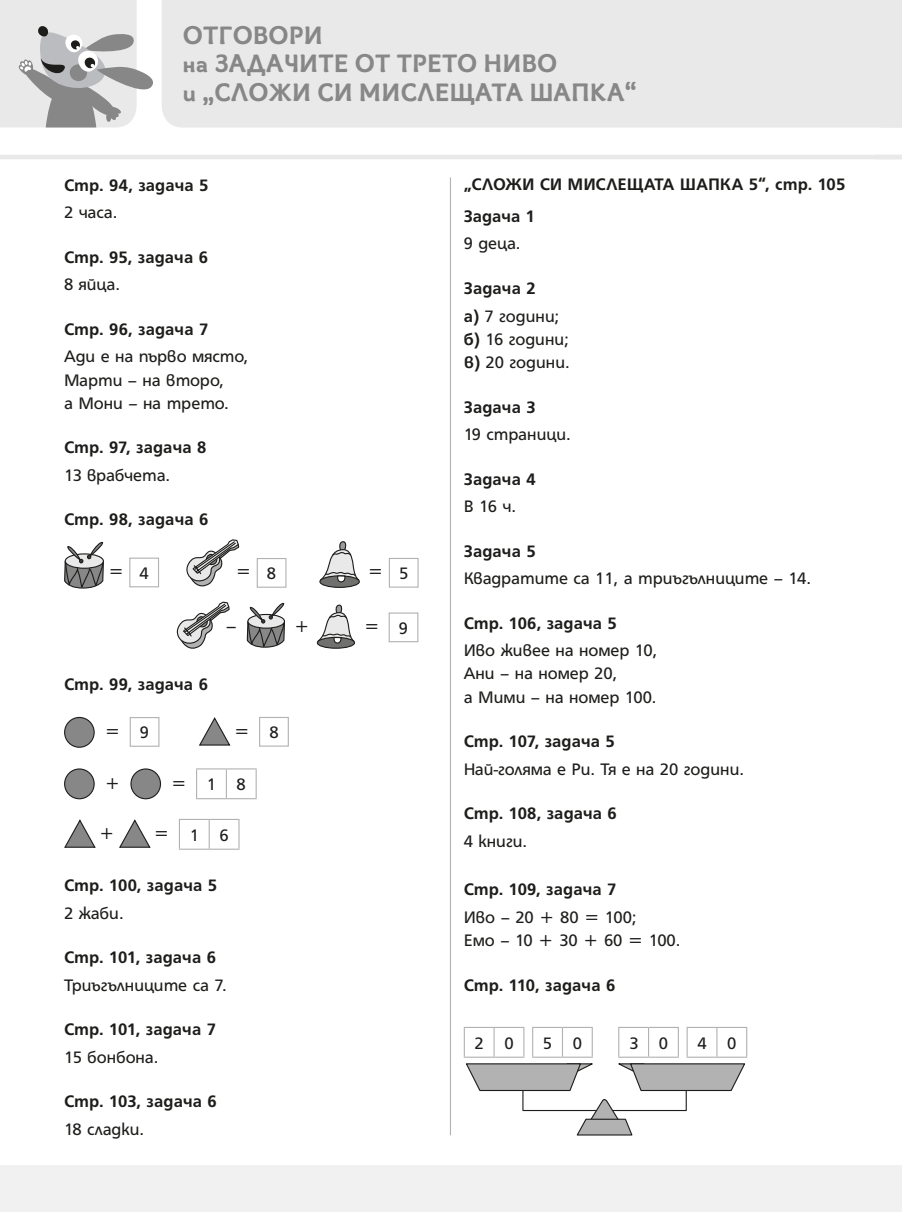
<style>
.page{position:relative;width:902px;height:1212px;background:#fff}
.page>*{position:absolute;margin:0;border:0;box-sizing:border-box;transform-origin:0 0}
.t1{font:700 24px/28.5px "ADYS";letter-spacing:.01em;color:#878787}
.t2{font:700 18px/27.5px "HS Grotesk Pro";letter-spacing:.005em;color:#1d1d1b}
.t3{font:18px/23.2px "HS Grotesk Pro";color:#1d1d1b}
.t4{font:18px "Timok Bulgarian CYR";color:#1d1d1b}
.s1{font-family:"HS Grotesk Pro"}
.s2{font-family:"Timok Bulgarian CYR"}
.s3{font-weight:400}
.s4{font-weight:700}
.s5{font-family:"Timok Bulgarian CYR";font-weight:400}
</style>
<div class="page">
<div style="left:0;top:1165px;width:901px;height:47px;background:#f1f1f1"></div>
<div style="left:162px;top:0;width:739px;height:128px;background:#e9e9e9"></div>
<hr style="left:0;top:155px;width:901px;height:4px;background:#e9e9e9">
<svg style="left:0;top:0;width:153px;height:127px;background:#cecece"></svg>
<hr style="left:450px;top:178px;width:1px;height:957px;background:#b2b2b2">
<svg style="left:177px;top:601px;width:53px;height:48px"></svg>
<svg style="left:246px;top:602px;width:39px;height:46px"></svg>
<div style="left:317px;top:637px;width:38px;height:12px;border:1px solid #1d1d1b;border-radius:50%"></div>
<svg style="left:317px;top:604px;width:39px;height:43px"></svg>
<div style="left:388px;top:612px;width:30px;height:30px;border:1px solid #b2b2b2"></div>
<div style="left:129px;top:558px;width:30px;height:29px;border:1px solid #b2b2b2"></div>
<svg style="left:64px;top:541px;width:40px;height:48px"></svg>
<svg style="left:186px;top:539px;width:54px;height:48px"></svg>
<div style="left:257px;top:558px;width:29px;height:30px;border:1px solid #b2b2b2"></div>
<div style="left:319px;top:575px;width:41px;height:13px;border:1px solid #1d1d1b;border-radius:50%"></div>
<svg style="left:319px;top:541px;width:41px;height:45px"></svg>
<div style="left:389px;top:558px;width:29px;height:30px;border:1px solid #b2b2b2"></div>
<div style="left:65px;top:717px;width:29px;height:30px;background:#878787;border-radius:50%"></div>
<div style="left:64px;top:717px;width:31px;height:31px;border:1px solid #1d1d1b;border-radius:50%"></div>
<div style="left:130px;top:717px;width:29px;height:30px;border:1px solid #b2b2b2"></div>
<div style="left:65px;top:769px;width:29px;height:30px;background:#878787;border-radius:50%"></div>
<div style="left:64px;top:768px;width:31px;height:31px;border:1px solid #1d1d1b;border-radius:50%"></div>
<div style="left:131px;top:769px;width:29px;height:30px;background:#878787;border-radius:50%"></div>
<div style="left:130px;top:768px;width:31px;height:31px;border:1px solid #1d1d1b;border-radius:50%"></div>
<hr style="left:196px;top:768px;width:30px;height:1px;background:#b2b2b2">
<hr style="left:226px;top:768px;width:31px;height:1px;background:#b2b2b2">
<svg style="left:196px;top:769px;width:59px;height:29px"></svg>
<hr style="left:255px;top:769px;width:2px;height:29px;background:#b2b2b2">
<hr style="left:196px;top:798px;width:30px;height:1px;background:#b2b2b2">
<hr style="left:226px;top:798px;width:31px;height:1px;background:#b2b2b2">
<svg style="left:64px;top:819px;width:32px;height:29px"></svg>
<svg style="left:119px;top:819px;width:32px;height:29px"></svg>
<svg style="left:179px;top:819px;width:60px;height:30px"></svg>
<hr style="left:179px;top:849px;width:30px;height:1px;background:#b2b2b2">
<hr style="left:209px;top:849px;width:30px;height:1px;background:#b2b2b2">
<svg style="left:199px;top:717px;width:32px;height:29px"></svg>
<div style="left:259px;top:717px;width:30px;height:30px;border:1px solid #b2b2b2"></div>
<div style="left:522px;top:1075px;width:164px;height:36px;border:1px solid #1d1d1b"></div>
<svg style="left:575px;top:1099px;width:58px;height:37px"></svg>
<svg style="left:614px;top:1027px;width:133px;height:64px"></svg>
<hr style="left:463px;top:1027px;width:31px;height:1px;background:#b2b2b2">
<hr style="left:463px;top:1028px;width:2px;height:28px;background:#b2b2b2">
<hr style="left:463px;top:1056px;width:31px;height:2px;background:#b2b2b2">
<svg style="left:464px;top:1027px;width:133px;height:64px"></svg>
<h1 class="t1" style="left:183px;top:19px;width:454px">ОТГОВОРИ<br>на ЗАДАЧИТЕ ОТ ТРЕТО НИВО<br>и „СЛОЖИ СИ МИСЛЕЩАТА ШАПКА“</h1>
<p class="t2" style="left:64px;top:171px;width:146px">Стр. 94, задача 5</p>
<p class="t3" style="left:64px;top:201px;width:55px">2 часа.</p>
<p class="t2" style="left:64px;top:243px;width:145px">Стр. 95, задача 6</p>
<p class="t3" style="left:64px;top:273px;width:57px">8 яйца.</p>
<p class="t2" style="left:64px;top:315px;width:146px">Стр. 96, задача 7</p>
<p class="t3" style="left:64px;top:345px;width:186px">Ади е на първо място,<br>Марти – на второ,<br>а Мони – на трето.</p>
<p class="t2" style="left:64px;top:434px;width:144px">Стр. 97, задача 8</p>
<p class="t3" style="left:64px;top:463px;width:108px">13 врабчета.</p>
<p class="t2" style="left:64px;top:506px;width:146px">Стр. 98, задача 6</p>
<p class="t4" style="left:108px;top:560px;width:42px">= <span class="s1">4</span></p>
<p class="t4" style="left:236px;top:560px;width:42px">= <span class="s1">8</span></p>
<p class="t4" style="left:368px;top:560px;width:42px">= <span class="s1">5</span></p>
<p class="t4" style="left:227px;top:615px;width:10px">–</p>
<p class="t4" style="left:294px;top:615px;width:17px">+</p>
<p class="t4" style="left:364px;top:615px;width:46px">= <span class="s1">9</span></p>
<p class="t2" style="left:64px;top:671px;width:145px">Стр. 99, задача 6</p>
<p class="t4" style="left:105px;top:720px;width:46px">= <span class="s1">9</span></p>
<p class="t4" style="left:105px;top:772px;width:17px">+</p>
<p class="t3" style="left:171px;top:773px;width:76px"><span class="s2">=</span> 1 8</p>
<p class="t4" style="left:99px;top:822px;width:17px">+</p>
<p class="t3" style="left:154px;top:823px;width:76px"><span class="s2">=</span> 1 6</p>
<p class="t4" style="left:234px;top:720px;width:46px">= <span class="s1">8</span></p>
<p class="t2" style="left:64px;top:872px;width:154px">Стр. 100, задача 5</p>
<p class="t3" style="left:64px;top:901px;width:61px">2 жаби.</p>
<p class="t2" style="left:64px;top:944px;width:153px">Стр. 101, задача 6</p>
<p class="t3" style="left:64px;top:973px;width:164px">Триъгълниците са 7.</p>
<p class="t2" style="left:64px;top:1016px;width:153px">Стр. 101, задача 7</p>
<p class="t3" style="left:64px;top:1045px;width:96px">15 бонбона.</p>
<p class="t2" style="left:64px;top:1088px;width:154px">Стр. 103, задача 6</p>
<p class="t3" style="left:64px;top:1117px;width:81px">18 сладки.</p>
<p class="t2" style="left:463px;top:169px;width:383px;line-height:31.8px">„СЛОЖИ СИ МИСЛЕЩАТА ШАПКА 5“, стр. 105<br>Задача 1</p>
<p class="t3" style="left:463px;top:232px;width:58px">9 деца.</p>
<p class="t2" style="left:463px;top:275px;width:97px">Задача 2<br>а) <span class="s3">7 години;</span></p>
<p class="t3" style="left:463px;top:327px;width:107px"><span class="s4">б)</span> 16 години; <span class="s4">в)</span> 20 години.</p>
<p class="t2" style="left:463px;top:393px;width:73px">Задача 3</p>
<p class="t3" style="left:463px;top:423px;width:108px">19 страници.</p>
<p class="t2" style="left:463px;top:465px;width:73px">Задача 4</p>
<p class="t3" style="left:463px;top:495px;width:54px">В 16 ч.</p>
<p class="t2" style="left:463px;top:537px;width:73px">Задача 5</p>
<p class="t3" style="left:463px;top:567px;width:349px">Квадратите са 11, а триъгълниците – 14.</p>
<p class="t2" style="left:463px;top:609px;width:155px">Стр. 106, задача 5</p>
<p class="t3" style="left:463px;top:639px;width:195px">Иво живее на номер 10,<br>Ани – на номер 20,<br>а Мими – на номер 100.</p>
<p class="t2" style="left:463px;top:728px;width:152px">Стр. 107, задача 5</p>
<p class="t3" style="left:463px;top:757px;width:282px">Най-голяма е Ри. Тя е на 20 години.</p>
<p class="t2" style="left:463px;top:800px;width:155px">Стр. 108, задача 6</p>
<p class="t3" style="left:463px;top:829px;width:65px">4 книги.</p>
<p class="t2" style="left:463px;top:876px;width:174px">Стр. 109, задача 7<br><span class="s3">Иво – 20</span> <span class="s5">+</span> <span class="s3">80</span> <span class="s5">=</span> <span class="s3">100;</span></p>
<p class="t3" style="left:463px;top:929px;width:218px">Емо – 10 <span class="s2">+</span> 30 <span class="s2">+</span> 60 <span class="s2">=</span> 100.</p>
<p class="t2" style="left:463px;top:971px;width:153px">Стр. 110, задача 6</p>
<p class="t3" style="left:474px;top:1031px;width:41px">2 0</p>
<p class="t3" style="left:543px;top:1031px;width:41px">5 0</p>
<p class="t3" style="left:629px;top:1031px;width:41px">3 0</p>
<p class="t3" style="left:697px;top:1031px;width:41px">4 0</p>
</div>
